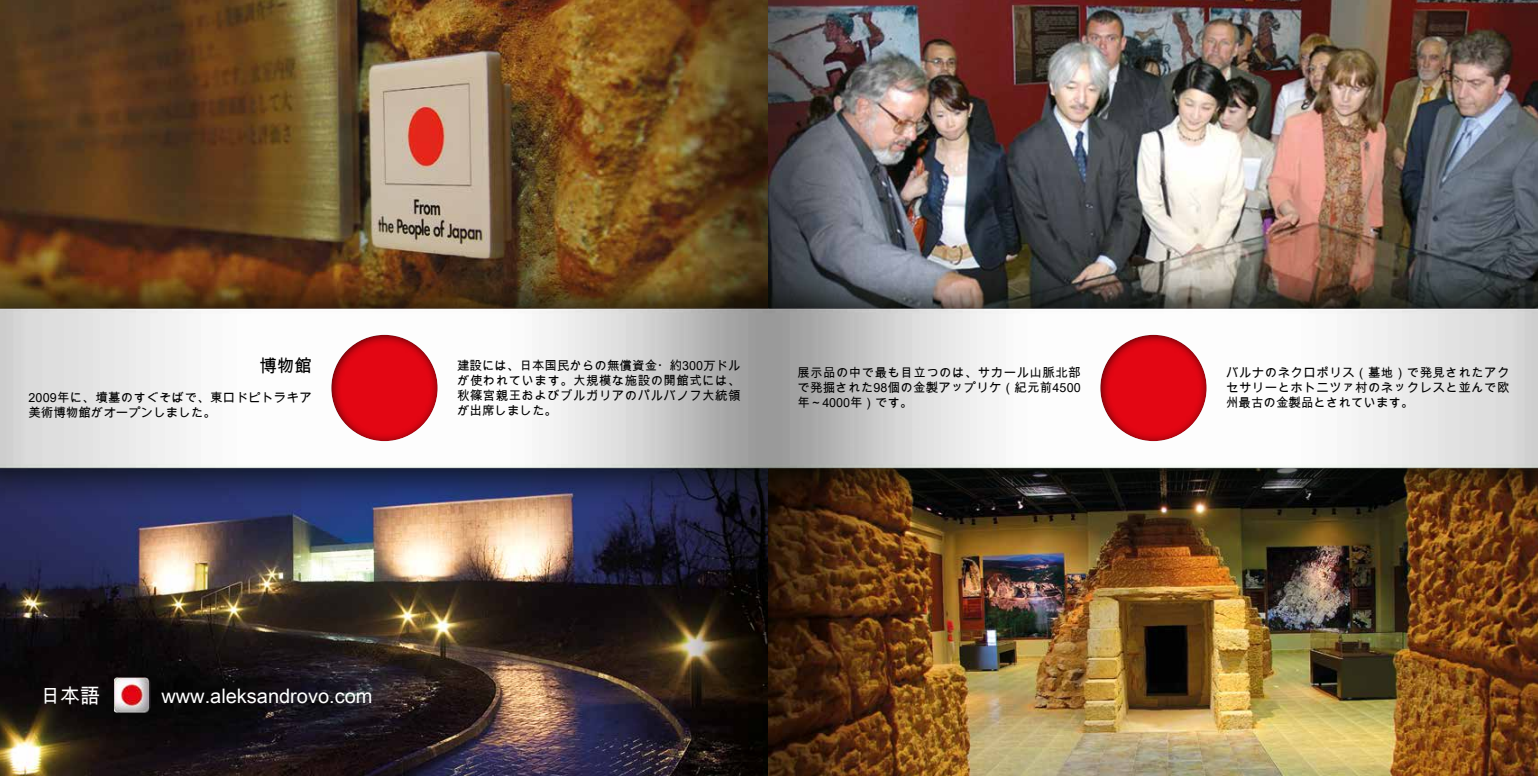
<style>
.page{position:relative;width:1538px;height:776px;background:#fff}
.page>*{position:absolute;margin:0;border:0;box-sizing:border-box;transform-origin:0 0}
.t1{font:20px "Arial Unicode MS";color:#fff}
.t2{font:17.5px "Arial Unicode MS";color:#000}
.t3{font:12.5px/15px "Arial Unicode MS";letter-spacing:.02em;color:#000;text-align:justify}
</style>
<div class="page">
<img style="left:0;top:0;width:1538px;height:776px">
<img style="left:115px;top:678px;width:35px;height:35px">
<div style="left:330px;top:334px;width:109px;height:107px;background:#000;opacity:.75"></div>
<div style="left:1099px;top:334px;width:109px;height:107px;background:#000;opacity:.75"></div>
<h2 class="t2" style="left:259px;top:353px;width:54px">博物館</h2>
<p class="t3" style="left:28px;top:390px;width:285px">2009年に、墳墓のすぐそばで、東ロドピトラキア美術博物館がオープンしました。</p>
<p class="t3" style="left:457px;top:358px;width:285px">建設には、日本国民からの無償資金・約300万ドルが使われています。大規模な施設の開館式には、秋篠宮親王およびブルガリアのパルバノフ大統領が出席しました。</p>
<p class="t3" style="left:797px;top:365px;width:285px">展示品の中で最も目立つのは、サカール山脈北部で発掘された98個の金製アップリケ（紀元前4500年～4000年）です。</p>
<p class="t3" style="left:1226px;top:365px;width:285px">バルナのネクロポリス（墓地）で発見されたアクセサリーとホトニツァ村のネックレスと並んで欧州最古の金製品とされています。</p>
<h1 class="t1" style="left:40px;top:682px;width:61px">日本語</h1>
<h1 class="t1" style="left:161px;top:682px;width:213px">www.aleksandrovo.com</h1>
</div>
